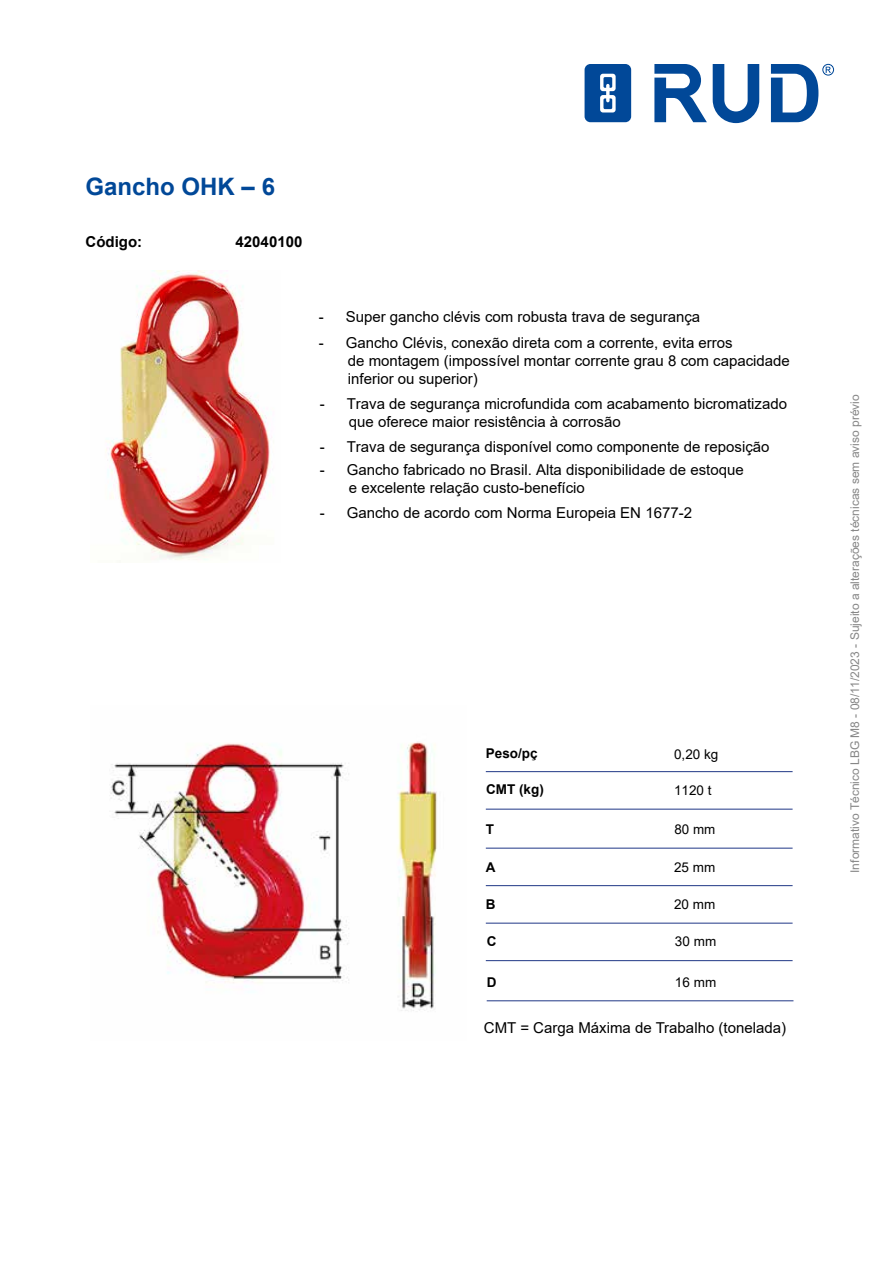
<style>
.page{position:relative;width:893px;height:1263px;background:#fff}
.page>*{position:absolute;margin:0;border:0;box-sizing:border-box;transform-origin:0 0}
.t1{font:700 24px "Arial";color:#014898}
.t2{font:15px/18px "Arial";color:#000}
.t3{font:700 15px "Arial";color:#000}
.t4{font:13.5px "Arial";color:#000}
.t5{font:700 13.5px "Arial";color:#000}
.t6{font:12px "Arial";color:#878787}
</style>
<div class="page">
<img style="left:110px;top:742px;width:327px;height:269px">
<svg style="left:654px;top:64px;width:52px;height:58px"></svg>
<svg style="left:712px;top:64px;width:47px;height:59px"></svg>
<svg style="left:771px;top:64px;width:63px;height:58px"></svg>
<svg style="left:584px;top:64px;width:47px;height:58px;background:#2a65a8"></svg>
<hr style="left:486px;top:771px;width:306px;height:1px;background:#203786">
<hr style="left:486px;top:809px;width:306px;height:1px;background:#203786">
<hr style="left:486px;top:848px;width:306px;height:1px;background:#203786">
<hr style="left:486px;top:885px;width:306px;height:1px;background:#203786">
<hr style="left:486px;top:923px;width:306px;height:1px;background:#203786">
<hr style="left:486px;top:1001px;width:307px;height:1px;background:#203786">
<hr style="left:486px;top:960px;width:306px;height:1px;background:#203786">
<img style="left:106px;top:270px;width:164px;height:290px">
<h1 class="t1" style="left:85px;top:170px;width:191px">Gancho OHK – 6</h1>
<p class="t3" style="left:86px;top:231px;width:58px">Código:</p>
<p class="t3" style="left:236px;top:231px;width:68px">42040100</p>
<p class="t2" style="left:318px;top:308px;width:383px">- Super gancho clévis com robusta trava de segurança</p>
<p class="t2" style="left:348px;top:334px;width:443px;text-indent:-29px">- Gancho Clévis, conexão direta com a corrente, evita erros<br>de montagem (impossível montar corrente grau 8 com capacidade inferior ou superior)</p>
<p class="t2" style="left:349px;top:395px;width:439px;text-indent:-29px">- Trava de segurança microfundida com acabamento bicromatizado que oferece maior resistência à corrosão</p>
<p class="t2" style="left:320px;top:438px;width:451px">- Trava de segurança disponível como componente de reposição</p>
<p class="t2" style="left:349px;top:461px;width:396px;text-indent:-29px">- Gancho fabricado no Brasil. Alta disponibilidade de estoque e excelente relação custo-benefício</p>
<p class="t2" style="left:320px;top:504px;width:374px">- Gancho de acordo com Norma Europeia EN 1677-2</p>
<p class="t5" style="left:486px;top:743px;width:53px">Peso/pç</p>
<p class="t4" style="left:674px;top:745px;width:46px">0,20 kg</p>
<p class="t5" style="left:486px;top:780px;width:59px">CMT (kg)</p>
<p class="t4" style="left:674px;top:781px;width:39px">1120 t</p>
<p class="t5" style="left:486px;top:820px;width:10px">T</p>
<p class="t4" style="left:674px;top:820px;width:42px">80 mm</p>
<p class="t5" style="left:486px;top:857px;width:11px">A</p>
<p class="t4" style="left:674px;top:858px;width:43px">25 mm</p>
<p class="t5" style="left:486px;top:895px;width:11px">B</p>
<p class="t4" style="left:674px;top:895px;width:43px">20 mm</p>
<p class="t5" style="left:486px;top:932px;width:11px">C</p>
<p class="t4" style="left:675px;top:932px;width:43px">30 mm</p>
<p class="t5" style="left:486px;top:973px;width:11px">D</p>
<p class="t4" style="left:675px;top:973px;width:43px">16 mm</p>
<p class="t2" style="left:484px;top:1019px;width:303px">CMT = Carga Máxima de Trabalho (tonelada)</p>
<p class="t6" style="left:846px;top:873px;width:480px;rotate:-90deg">Informativo Técnico LBG M8 - 08/11/2023 - Sujeito a alterações técnicas sem aviso prévio</p>
</div>
